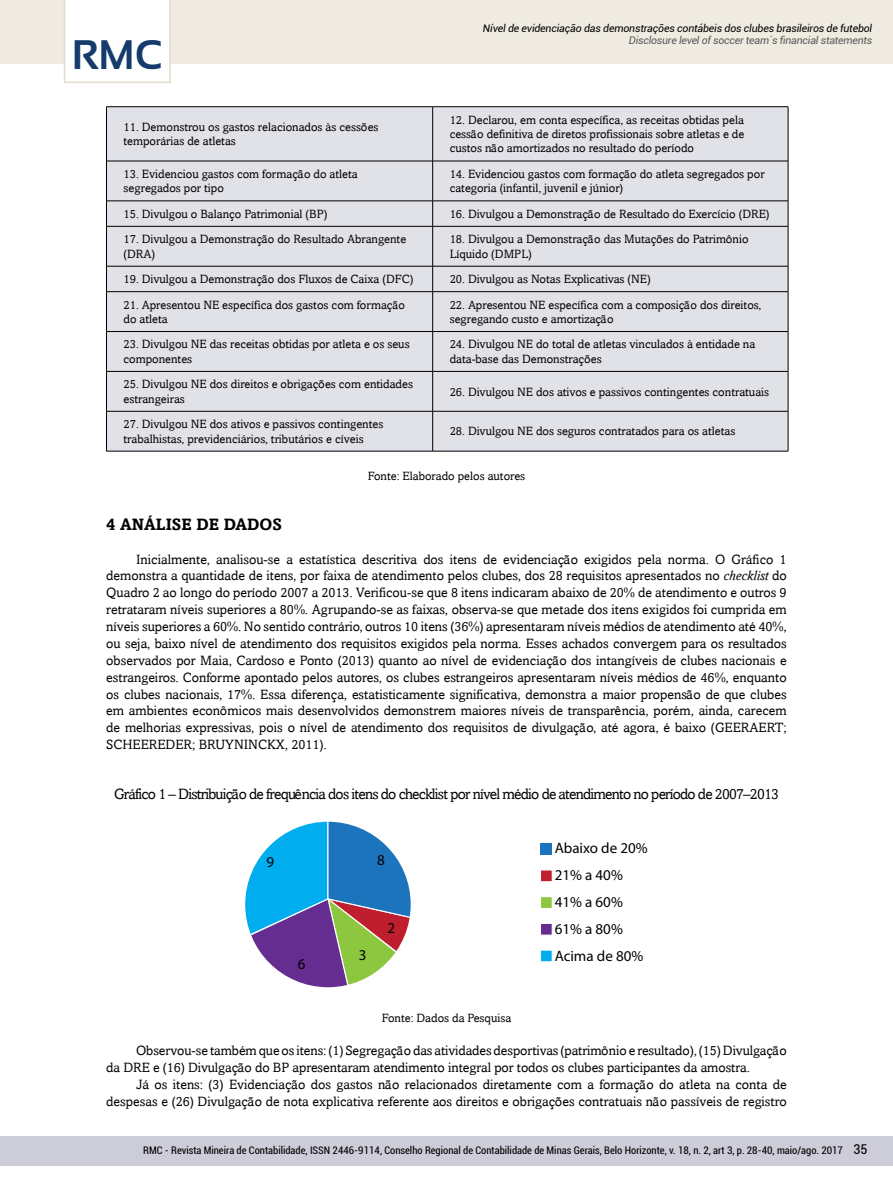
<style>
.page{position:relative;width:893px;height:1191px;background:#fff}
.page>*{position:absolute;margin:0;border:0;box-sizing:border-box;transform-origin:0 0}
.t1{font:700 41.25px "Sansation";color:#143b6b}
.t2{font:700 16.5px "Amasis";color:#000}
.t3{font:15px "Amasis";letter-spacing:-.05em;color:#000}
.t4{font:15px/27px "Myriad Pro";color:#000}
.t5{font:13.5px/16.8px "Amasis";color:#000;text-align:justify}
.t6{font:condensed 13.5px "Roboto";color:#000}
.t7{font:12px/14.4px "Amasis";color:#000}
.t8{font:condensed 10.5px "Roboto";color:#000}
.t9{font:italic 10.5px "Roboto";letter-spacing:-.015em;color:#000}
.t10{font:italic 10.5px "Roboto";letter-spacing:-.02em;color:#58595b}
.s1{font-style:italic}
</style>
<div class="page">
<div style="left:107px;top:107px;width:681px;height:344px;background:#e1e1e8"></div>
<hr style="left:106px;top:106px;width:327px;height:1px;background:#000">
<hr style="left:433px;top:106px;width:355px;height:1px;background:#000">
<hr style="left:107px;top:161px;width:325px;height:1px;background:#000">
<hr style="left:433px;top:161px;width:355px;height:1px;background:#000">
<hr style="left:107px;top:200px;width:325px;height:1px;background:#000">
<hr style="left:433px;top:200px;width:355px;height:1px;background:#000">
<hr style="left:107px;top:226px;width:325px;height:1px;background:#000">
<hr style="left:433px;top:226px;width:355px;height:1px;background:#000">
<hr style="left:107px;top:266px;width:325px;height:1px;background:#000">
<hr style="left:433px;top:266px;width:355px;height:1px;background:#000">
<hr style="left:107px;top:291px;width:325px;height:1px;background:#000">
<hr style="left:433px;top:291px;width:355px;height:1px;background:#000">
<hr style="left:107px;top:331px;width:325px;height:1px;background:#000">
<hr style="left:433px;top:331px;width:355px;height:1px;background:#000">
<hr style="left:107px;top:371px;width:325px;height:1px;background:#000">
<hr style="left:433px;top:371px;width:355px;height:1px;background:#000">
<hr style="left:107px;top:411px;width:325px;height:1px;background:#000">
<hr style="left:433px;top:411px;width:355px;height:1px;background:#000">
<hr style="left:106px;top:107px;width:1px;height:54px;background:#000">
<hr style="left:432px;top:107px;width:1px;height:54px;background:#000">
<hr style="left:788px;top:107px;width:1px;height:54px;background:#000">
<hr style="left:106px;top:161px;width:1px;height:40px;background:#000">
<hr style="left:432px;top:161px;width:1px;height:40px;background:#000">
<hr style="left:788px;top:161px;width:1px;height:40px;background:#000">
<svg style="left:106px;top:201px;width:1px;height:25px"></svg>
<svg style="left:432px;top:201px;width:1px;height:25px"></svg>
<svg style="left:788px;top:201px;width:1px;height:25px"></svg>
<hr style="left:106px;top:226px;width:1px;height:40px;background:#000">
<hr style="left:432px;top:226px;width:1px;height:40px;background:#000">
<hr style="left:788px;top:226px;width:1px;height:40px;background:#000">
<svg style="left:106px;top:266px;width:1px;height:26px"></svg>
<svg style="left:432px;top:266px;width:1px;height:26px"></svg>
<svg style="left:788px;top:266px;width:1px;height:26px"></svg>
<hr style="left:106px;top:292px;width:1px;height:39px;background:#000">
<hr style="left:432px;top:292px;width:1px;height:39px;background:#000">
<hr style="left:788px;top:292px;width:1px;height:39px;background:#000">
<hr style="left:106px;top:331px;width:1px;height:40px;background:#000">
<hr style="left:432px;top:331px;width:1px;height:40px;background:#000">
<hr style="left:788px;top:331px;width:1px;height:40px;background:#000">
<hr style="left:106px;top:371px;width:1px;height:40px;background:#000">
<hr style="left:432px;top:371px;width:1px;height:40px;background:#000">
<hr style="left:788px;top:371px;width:1px;height:40px;background:#000">
<hr style="left:106px;top:411px;width:1px;height:40px;background:#000">
<hr style="left:432px;top:411px;width:1px;height:40px;background:#000">
<hr style="left:788px;top:411px;width:1px;height:40px;background:#000">
<hr style="left:106px;top:451px;width:327px;height:1px;background:#000">
<hr style="left:433px;top:451px;width:355px;height:1px;background:#000">
<svg style="left:245px;top:821px;width:166px;height:166px"></svg>
<div style="left:540px;top:843px;width:12px;height:12px;background:#1c75bc"></div>
<div style="left:540px;top:869px;width:13px;height:13px;background:#be1e2d;border:1px solid #fff"></div>
<div style="left:540px;top:896px;width:13px;height:13px;background:#8dc63f;border:1px solid #fff"></div>
<div style="left:540px;top:922px;width:13px;height:13px;background:#662d91;border:1px solid #fff"></div>
<div style="left:540px;top:949px;width:13px;height:13px;background:#00aeef;border:1px solid #fff"></div>
<div style="left:0;top:1135px;width:893px;height:30px;background:#cdcdda"></div>
<div style="left:0;top:0;width:893px;height:64px;background:#efebe1"></div>
<div style="left:64px;top:0;width:107px;height:83px;background:#fff"></div>
<h1 class="t1" style="left:72px;top:32px;width:92px">RMC</h1>
<p class="t9" style="left:483px;top:21px;width:391px">Nível de evidenciação das demonstrações contábeis dos clubes brasileiros de futebol</p>
<p class="t10" style="left:629px;top:33px;width:245px">Disclosure level of soccer team´s financial statements</p>
<p class="t7" style="left:123px;top:119px;width:257px">11. Demonstrou os gastos relacionados às cessões temporárias de atletas</p>
<p class="t7" style="left:450px;top:112px;width:296px;text-align:justify">12. Declarou, em conta específica, as receitas obtidas pela cessão definitiva de diretos profissionais sobre atletas e de custos não amortizados no resultado do período</p>
<p class="t7" style="left:123px;top:167px;width:236px">13. Evidenciou gastos com formação do atleta segregados por tipo</p>
<p class="t7" style="left:450px;top:167px;width:316px">14. Evidenciou gastos com formação do atleta segregados por categoria (infantil, juvenil e júnior)</p>
<p class="t7" style="left:123px;top:206px;width:206px">15. Divulgou o Balanço Patrimonial (BP)</p>
<p class="t7" style="left:450px;top:206px;width:321px">16. Divulgou a Demonstração de Resultado do Exercício (DRE)</p>
<p class="t7" style="left:123px;top:232px;width:284px">17. Divulgou a Demonstração do Resultado Abrangente (DRA)</p>
<p class="t7" style="left:450px;top:232px;width:300px">18. Divulgou a Demonstração das Mutações do Patrimônio<br>Líquido (DMPL)</p>
<p class="t7" style="left:123px;top:272px;width:291px">19. Divulgou a Demonstração dos Fluxos de Caixa (DFC)</p>
<p class="t7" style="left:450px;top:272px;width:203px">20. Divulgou as Notas Explicativas (NE)</p>
<p class="t7" style="left:123px;top:297px;width:283px">21. Apresentou NE específica dos gastos com formação do atleta</p>
<p class="t7" style="left:450px;top:297px;width:313px">22. Apresentou NE específica com a composição dos direitos, segregando custo e amortização</p>
<p class="t7" style="left:123px;top:337px;width:288px">23. Divulgou NE das receitas obtidas por atleta e os seus componentes</p>
<p class="t7" style="left:450px;top:337px;width:307px">24. Divulgou NE do total de atletas vinculados à entidade na data-base das Demonstrações</p>
<p class="t7" style="left:123px;top:377px;width:291px">25. Divulgou NE dos direitos e obrigações com entidades estrangeiras</p>
<p class="t7" style="left:450px;top:384px;width:321px">26. Divulgou NE dos ativos e passivos contingentes contratuais</p>
<p class="t7" style="left:123px;top:417px;width:261px">27. Divulgou NE dos ativos e passivos contingentes trabalhistas, previdenciários, tributários e cíveis</p>
<p class="t7" style="left:450px;top:424px;width:287px">28. Divulgou NE dos seguros contratados para os atletas</p>
<p class="t7" style="left:368px;top:469px;width:159px">Fonte: Elaborado pelos autores</p>
<p class="t2" style="left:106px;top:514px;width:177px">4 ANÁLISE DE DADOS</p>
<p class="t5" style="left:106px;top:550px;width:682px;text-indent:30px">Inicialmente, analisou-se a estatística descritiva dos itens de evidenciação exigidos pela norma. O Gráfico 1 demonstra a quantidade de itens, por faixa de atendimento pelos clubes, dos 28 requisitos apresentados no <span class="s1">checklist</span> do Quadro 2 ao longo do período 2007 a 2013. Verificou-se que 8 itens indicaram abaixo de 20% de atendimento e outros 9 retrataram níveis superiores a 80%. Agrupando-se as faixas, observa-se que metade dos itens exigidos foi cumprida em níveis superiores a 60%. No sentido contrário, outros 10 itens (36%) apresentaram níveis médios de atendimento até 40%, ou seja, baixo nível de atendimento dos requisitos exigidos pela norma. Esses achados convergem para os resultados observados por Maia, Cardoso e Ponto (2013) quanto ao nível de evidenciação dos intangíveis de clubes nacionais e estrangeiros. Conforme apontado pelos autores, os clubes estrangeiros apresentaram níveis médios de 46%, enquanto os clubes nacionais, 17%. Essa diferença, estatisticamente significativa, demonstra a maior propensão de que clubes em ambientes econômicos mais desenvolvidos demonstrem maiores níveis de transparência, porém, ainda, carecem de melhorias expressivas, pois o nível de atendimento dos requisitos de divulgação, até agora, é baixo (GEERAERT; SCHEEREDER; BRUYNINCKX, 2011).</p>
<p class="t3" style="left:114px;top:785px;width:666px">Gráfico 1 – Distribuição de frequência dos itens do checklist por nível médio de atendimento no período de 2007–2013</p>
<p class="t4" style="left:266px;top:848px;width:9px">9</p>
<p class="t4" style="left:377px;top:846px;width:9px">8</p>
<p class="t4" style="left:298px;top:950px;width:9px">6</p>
<p class="t4" style="left:359px;top:941px;width:9px">3</p>
<p class="t4" style="left:387px;top:914px;width:9px">2</p>
<p class="t4" style="left:555px;top:834px;width:95px">Abaixo de 20%<br>21% a 40%<br>41% a 60%<br>61% a 80%<br>Acima de 80%</p>
<p class="t7" style="left:382px;top:1010px;width:131px">Fonte: Dados da Pesquisa</p>
<p class="t5" style="left:106px;top:1042px;width:682px;text-indent:30px">Observou-se também que os itens: (1) Segregação das atividades desportivas (patrimônio e resultado), (15) Divulgação da DRE e (16) Divulgação do BP apresentaram atendimento integral por todos os clubes participantes da amostra.</p>
<p class="t5" style="left:106px;top:1076px;width:682px;text-align:right">Já os itens: (3) Evidenciação dos gastos não relacionados diretamente com a formação do atleta na conta de despesas e (26) Divulgação de nota explicativa referente aos direitos e obrigações contratuais não passíveis de registro</p>
<p class="t8" style="left:143px;top:1143px;width:701px">RMC - Revista Mineira de Contabilidade, ISSN 2446-9114, Conselho Regional de Contabilidade de Minas Gerais, Belo Horizonte, v. 18, n. 2, art 3, p. 28-40, maio/ago. 2017</p>
<p class="t6" style="left:853px;top:1140px;width:15px">35</p>
</div>
